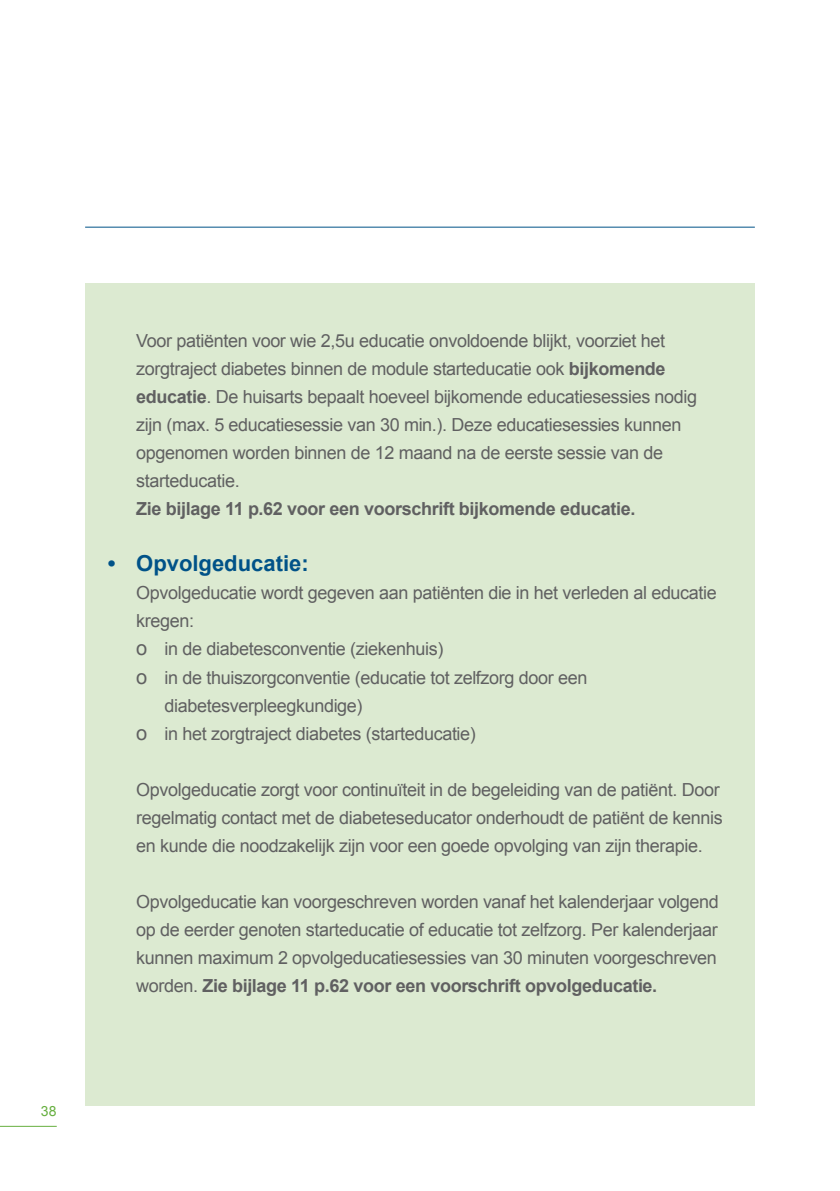
<style>
.page{position:relative;width:840px;height:1191px;background:#fff}
.page>*{position:absolute;margin:0;border:0;box-sizing:border-box;transform-origin:0 0}
.t1{font:700 22px "Arial";color:#005288}
.t2{font:18px/28px "Arial";letter-spacing:-.02em;color:#606061}
.t3{font:700 18px "Arial";letter-spacing:-.02em;color:#606061}
.t4{font:14px "Arial";color:#66af3f}
.s1{font-weight:700}
.s2{font-size:20px}
</style>
<div class="page">
<hr style="left:0;top:1126px;width:57px;height:1px;background:#66af3f">
<hr style="left:85px;top:227px;width:669px;height:1px;background:#005288">
<div style="left:85px;top:283px;width:669px;height:823px;background:#dcead1"></div>
<p class="t4" style="left:41px;top:1102px;width:17px">38</p>
<p class="t2" style="left:136px;top:327px;width:562px">Voor patiënten voor wie 2,5u educatie onvoldoende blijkt, voorziet het zorgtraject diabetes binnen de module starteducatie ook <span class="s1">bijkomende educatie</span>. De huisarts bepaalt hoeveel bijkomende educatiesessies nodig zijn (max. 5 educatiesessie van 30 min.). Deze educatiesessies kunnen opgenomen worden binnen de 12 maand na de eerste sessie van de starteducatie.</p>
<p class="t3" style="left:136px;top:497px;width:500px">Zie bijlage 11 p.62 voor een voorschrift bijkomende educatie.</p>
<p class="t1" style="left:108px;top:549px;width:202px">• Opvolgeducatie:</p>
<p class="t2" style="left:136px;top:579px;width:582px">Opvolgeducatie wordt gegeven aan patiënten die in het verleden al educatie</p>
<p class="t2" style="left:136px;top:607px;width:59px">kregen:</p>
<p class="t2" style="left:136px;top:635px;width:308px"><span class="s2">o</span> in de diabetesconventie (ziekenhuis)</p>
<p class="t2" style="left:136px;top:663px;width:452px"><span class="s2">o</span> in de thuiszorgconventie (educatie tot zelfzorg door een</p>
<p class="t2" style="left:164px;top:691px;width:199px">diabetesverpleegkundige)</p>
<p class="t2" style="left:136px;top:719px;width:341px"><span class="s2">o</span> in het zorgtraject diabetes (starteducatie)</p>
<p class="t2" style="left:136px;top:775px;width:588px">Opvolgeducatie zorgt voor continuïteit in de begeleiding van de patiënt. Door regelmatig contact met de diabeteseducator onderhoudt de patiënt de kennis en kunde die noodzakelijk zijn voor een goede opvolging van zijn therapie.</p>
<p class="t2" style="left:136px;top:887px;width:584px;text-align:justify">Opvolgeducatie kan voorgeschreven worden vanaf het kalenderjaar volgend op de eerder genoten starteducatie of educatie tot zelfzorg. Per kalenderjaar kunnen maximum 2 opvolgeducatiesessies van 30 minuten voorgeschreven worden. <span class="s1">Zie bijlage 11 p.62 voor een voorschrift opvolgeducatie.</span></p>
</div>
